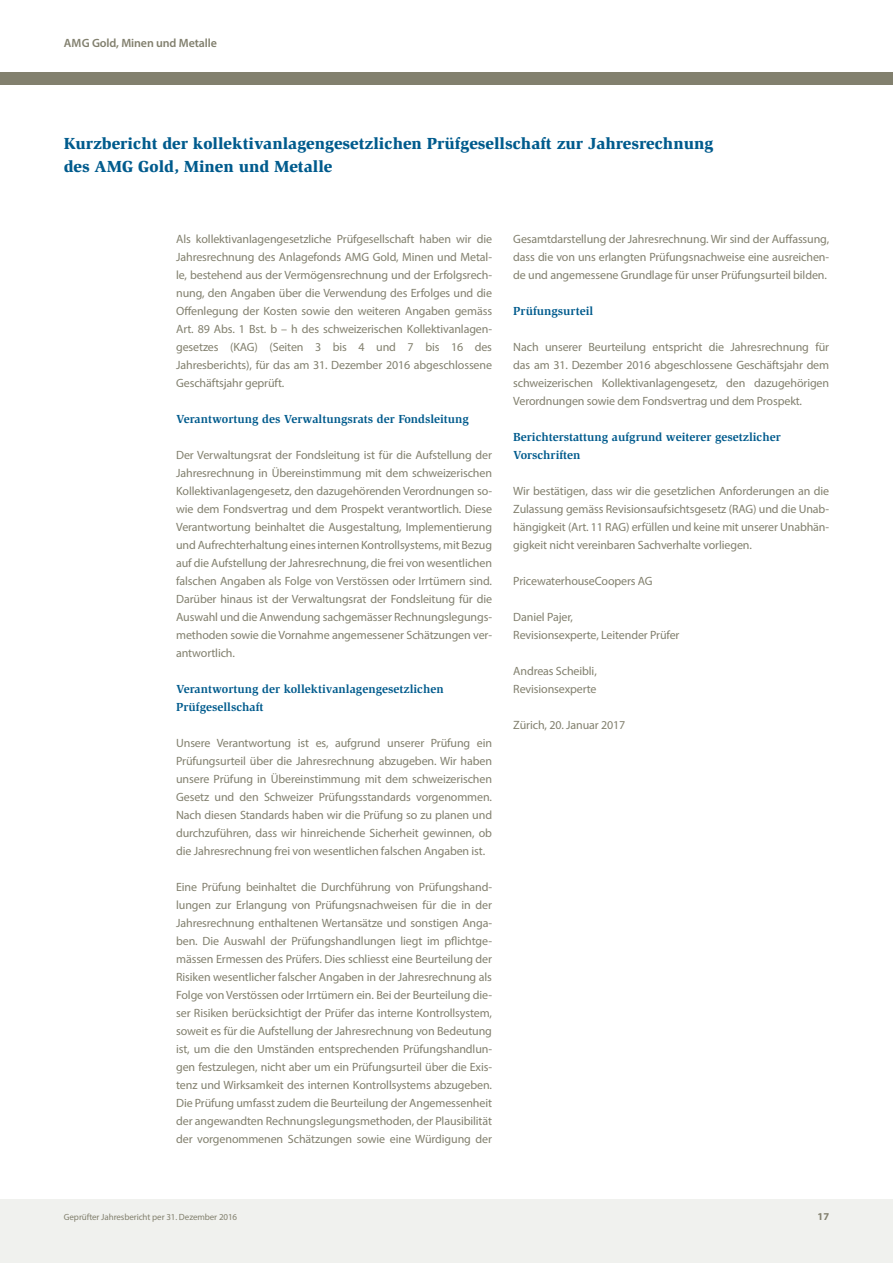
<style>
.page{position:relative;width:893px;height:1263px;background:#fff}
.page>*{position:absolute;margin:0;border:0;box-sizing:border-box;transform-origin:0 0}
.t1{font:900 16.5px/22.5px "Slimbach";color:#005b8d}
.t2{font:12px/18px "Myriad Pro";letter-spacing:-.01em;color:#82806e;text-align:justify}
.t3{font:700 12px/18px "Slimbach";color:#005b8d}
.t4{font:600 12px "Myriad Pro";letter-spacing:-.01em;color:#82806e}
.t5{font:700 10.5px "Myriad Pro";color:#82806e}
.t6{font:9px "Myriad Pro";letter-spacing:-.01em;color:#82806e}
</style>
<div class="page">
<div style="left:0;top:1199px;width:893px;height:64px;background:#f0f1ee"></div>
<div style="left:0;top:72px;width:893px;height:13px;background:#82806e"></div>
<p class="t4" style="left:64px;top:36px;width:155px">AMG Gold, Minen und Metalle</p>
<h1 class="t1" style="left:64px;top:132px;width:651px">Kurzbericht der kollektivanlagengesetzlichen Prüfgesellschaft zur Jahresrechnung des AMG Gold, Minen und Metalle</h1>
<p class="t2" style="left:176px;top:230px;width:317px">Als kollektivanlagengesetzliche Prüfgesellschaft haben wir die Jahresrechnung des Anlagefonds AMG Gold, Minen und Metal&shy;le, bestehend aus der Vermögensrechnung und der Erfolgsrech&shy;nung, den Angaben über die Verwendung des Erfolges und die Offenlegung der Kosten sowie den weiteren Angaben gemäss Art. 89 Abs. 1 Bst. b – h des schweizerischen Kollektivanlagen&shy;gesetzes (KAG) (Seiten 3 bis 4 und 7 bis 16 des Jahresberichts), für das am 31. Dezember 2016 abgeschlossene Geschäftsjahr geprüft.</p>
<p class="t3" style="left:176px;top:410px;width:294px">Verantwortung des Verwaltungsrats der Fondsleitung</p>
<p class="t2" style="left:176px;top:446px;width:317px">Der Verwaltungsrat der Fondsleitung ist für die Aufstellung der Jahresrechnung in Übereinstimmung mit dem schweizerischen Kollektivanlagengesetz, den dazugehörenden Verordnungen so&shy;wie dem Fondsvertrag und dem Prospekt verantwortlich. Diese Verantwortung beinhaltet die Ausgestaltung, Implementierung und Aufrechterhaltung eines internen Kontrollsystems, mit Bezug auf die Aufstellung der Jahresrechnung, die frei von wesentlichen falschen Angaben als Folge von Verstössen oder Irrtümern sind.<br>Darüber hinaus ist der Verwaltungsrat der Fondsleitung für die Auswahl und die Anwendung sachgemässer Rechnungslegungs&shy;methoden sowie die Vornahme angemessener Schätzungen ver&shy;antwortlich.</p>
<p class="t3" style="left:176px;top:680px;width:269px">Verantwortung der kollektivanlagengesetzlichen<br>Prüfgesellschaft</p>
<p class="t2" style="left:176px;top:734px;width:317px">Unsere Verantwortung ist es, aufgrund unserer Prüfung ein Prüfungsurteil über die Jahresrechnung abzugeben. Wir haben unsere Prüfung in Übereinstimmung mit dem schweizerischen Gesetz und den Schweizer Prüfungsstandards vorgenommen.<br>Nach diesen Standards haben wir die Prüfung so zu planen und durchzuführen, dass wir hinreichende Sicherheit gewinnen, ob die Jahresrechnung frei von wesentlichen falschen Angaben ist.</p>
<p class="t2" style="left:176px;top:878px;width:317px">Eine Prüfung beinhaltet die Durchführung von Prüfungshand&shy;lungen zur Erlangung von Prüfungsnachweisen für die in der Jahresrechnung enthaltenen Wertansätze und sonstigen Anga&shy;ben. Die Auswahl der Prüfungshandlungen liegt im pflichtge&shy;mässen Ermessen des Prüfers. Dies schliesst eine Beurteilung der Risiken wesentlicher falscher Angaben in der Jahresrechnung als Folge von Verstössen oder Irrtümern ein. Bei der Beurteilung die&shy;ser Risiken berücksichtigt der Prüfer das interne Kontrollsystem, soweit es für die Aufstellung der Jahresrechnung von Bedeutung ist, um die den Umständen entsprechenden Prüfungshandlun&shy;gen festzulegen, nicht aber um ein Prüfungsurteil über die Exis&shy;tenz und Wirksamkeit des internen Kontrollsystems abzugeben.<br>Die Prüfung umfasst zudem die Beurteilung der Angemessenheit der angewandten Rechnungslegungsmethoden, der Plausibilität der vorgenommenen Schätzungen sowie eine Würdigung der</p>
<p class="t2" style="left:513px;top:230px;width:317px">Gesamtdarstellung der Jahresrechnung. Wir sind der Auffassung, dass die von uns erlangten Prüfungsnachweise eine ausreichen&shy;de und angemessene Grundlage für unser Prüfungsurteil bilden.</p>
<p class="t3" style="left:513px;top:302px;width:81px">Prüfungsurteil</p>
<p class="t2" style="left:513px;top:338px;width:317px">Nach unserer Beurteilung entspricht die Jahresrechnung für das am 31. Dezember 2016 abgeschlossene Geschäftsjahr dem schweizerischen Kollektivanlagengesetz, den dazugehörigen Verordnungen sowie dem Fondsvertrag und dem Prospekt.</p>
<p class="t3" style="left:513px;top:428px;width:269px">Berichterstattung aufgrund weiterer gesetzlicher<br>Vorschriften</p>
<p class="t2" style="left:513px;top:482px;width:317px">Wir bestätigen, dass wir die gesetzlichen Anforderungen an die Zulassung gemäss Revisionsaufsichtsgesetz (RAG) und die Unab&shy;hängigkeit (Art. 11 RAG) erfüllen und keine mit unserer Unabhän&shy;gigkeit nicht vereinbaren Sachverhalte vorliegen.</p>
<p class="t2" style="left:513px;top:572px;width:141px">PricewaterhouseCoopers AG</p>
<p class="t2" style="left:513px;top:608px;width:168px">Daniel Pajer,<br>Revisionsexperte, Leitender Prüfer</p>
<p class="t2" style="left:513px;top:662px;width:85px">Andreas Scheibli,<br>Revisionsexperte</p>
<p class="t2" style="left:513px;top:716px;width:114px">Zürich, 20. Januar 2017</p>
<p class="t6" style="left:64px;top:1212px;width:175px">Geprüfter Jahresbericht per 31. Dezember 2016</p>
<p class="t5" style="left:818px;top:1210px;width:13px">17</p>
</div>
